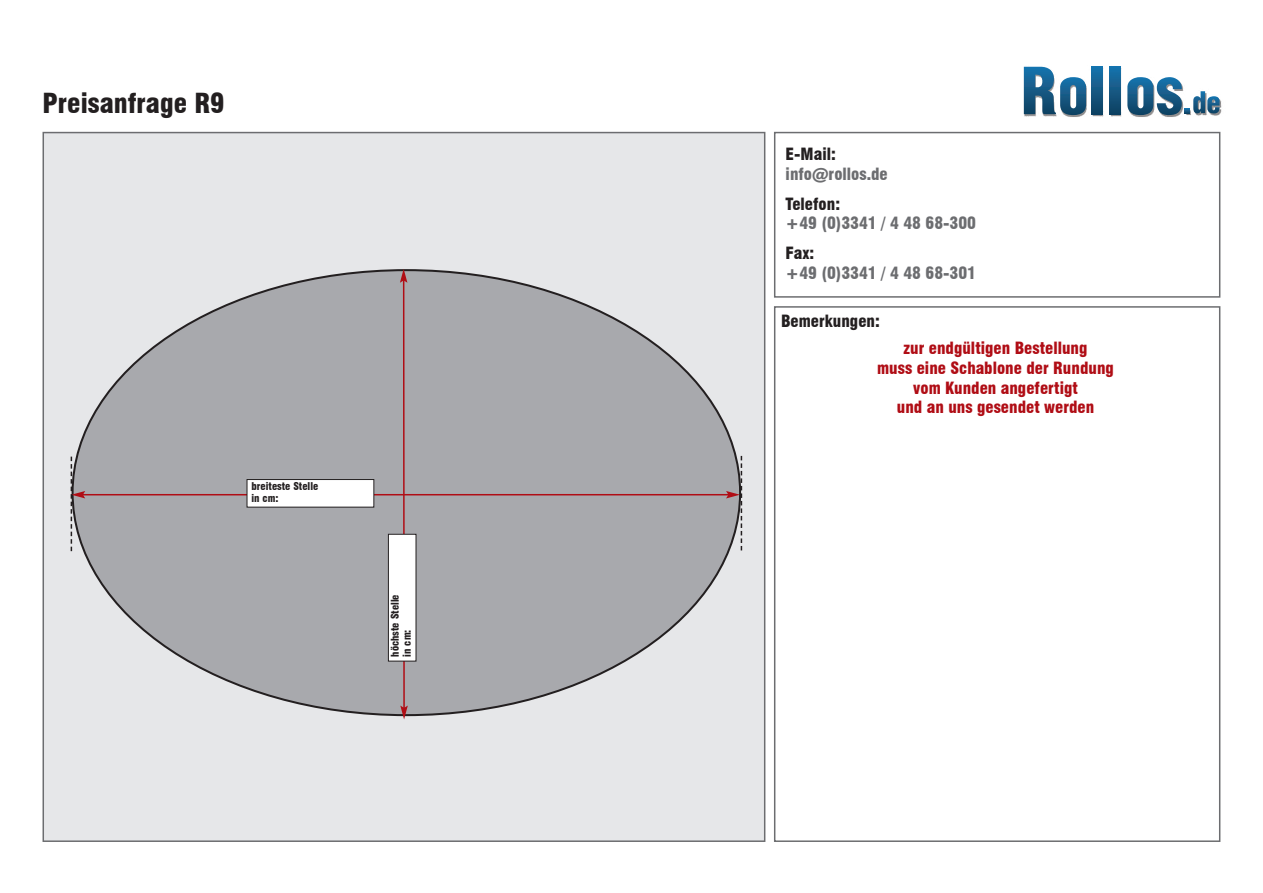
<style>
.page{position:relative;width:1263px;height:893px;background:#fff}
.page>*{position:absolute;margin:0;border:0;box-sizing:border-box;transform-origin:0 0}
.t1{font:900 condensed 27px "Swiss 721 BT";color:#231f20}
.t2{font:900 condensed 16.5px/19.8px "Swiss 721 BT";color:#b00d15;text-align:center}
.t3{font:900 condensed 16.5px "Swiss 721 BT";color:#6c6d70}
.t4{font:900 condensed 16.5px "Swiss 721 BT";color:#231f20}
.t5{font:900 condensed 10.5px/12px "Swiss 721 BT";color:#231f20}
</style>
<div class="page">
<div style="left:44px;top:133px;width:720px;height:707px;background:#e6e7e9"></div>
<div style="left:73px;top:270px;width:667px;height:445px;background:#a8a9ad;border-radius:50%"></div>
<div style="left:774px;top:306px;width:446px;height:536px;border:2px solid #6c6d70"></div>
<div style="left:774px;top:132px;width:446px;height:166px;border:2px solid #6c6d70"></div>
<img style="left:1023px;top:66px;width:199px;height:51px">
<svg style="left:1024px;top:67px;width:62px;height:48px"></svg>
<svg style="left:1092px;top:66px;width:10px;height:48px"></svg>
<svg style="left:1110px;top:66px;width:10px;height:48px"></svg>
<svg style="left:1127px;top:77px;width:92px;height:38px"></svg>
<hr style="left:83px;top:494px;width:646px;height:1px;background:#b00d15">
<svg style="left:726px;top:456px;width:16px;height:94px"></svg>
<svg style="left:71px;top:457px;width:14px;height:94px"></svg>
<div style="left:247px;top:479px;width:127px;height:28px;background:#fff"></div>
<div style="left:247px;top:479px;width:127px;height:28px;border:1px solid #231f20"></div>
<svg style="left:400px;top:131px;width:8px;height:711px"></svg>
<div style="left:388px;top:534px;width:28px;height:127px;background:#fff"></div>
<div style="left:388px;top:534px;width:28px;height:127px;border:1px solid #231f20"></div>
<h1 class="t1" style="left:43px;top:87px;width:184px">Preisanfrage R9</h1>
<p class="t5" style="left:251px;top:480px;width:68px">breiteste Stelle in cm:</p>
<p class="t5" style="left:389px;top:657px;width:64px;rotate:-90deg">höchste Stelle in cm:</p>
<p class="t4" style="left:786px;top:145px;width:52px">E-Mail:</p>
<p class="t3" style="left:786px;top:164px;width:104px">info@rollos.de</p>
<p class="t4" style="left:786px;top:194px;width:56px">Telefon:</p>
<p class="t3" style="left:786px;top:214px;width:192px">+49 (0)3341 / 4 48 68-300</p>
<p class="t4" style="left:786px;top:244px;width:30px">Fax:</p>
<p class="t3" style="left:786px;top:263px;width:192px">+49 (0)3341 / 4 48 68-301</p>
<p class="t4" style="left:781px;top:311px;width:100px">Bemerkungen:</p>
<p class="t2" style="left:877px;top:338px;width:238px">zur endgültigen Bestellung<br>muss eine Schablone der Rundung vom Kunden angefertigt<br>und an uns gesendet werden</p>
</div>
